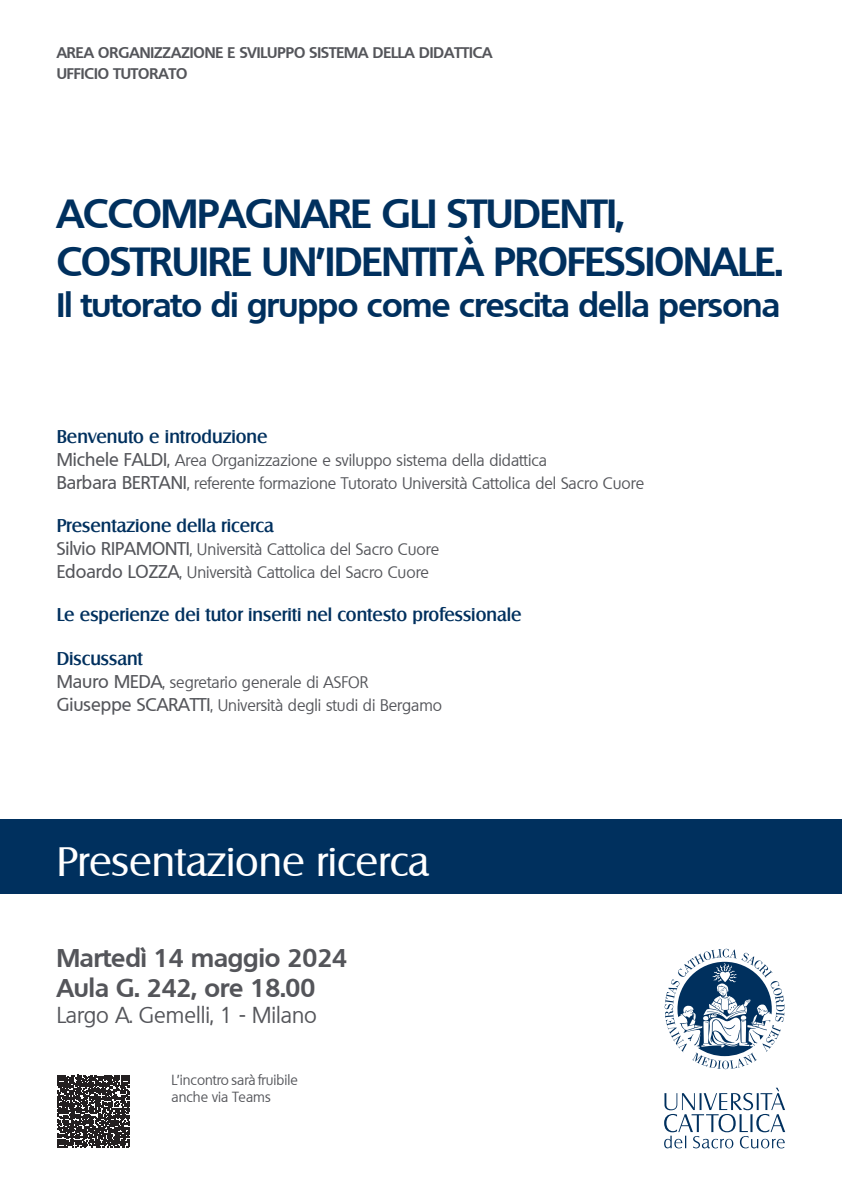
<style>
.page{position:relative;width:842px;height:1191px;background:#fff}
.page>*{position:absolute;margin:0;border:0;box-sizing:border-box;transform-origin:0 0}
.Evento{font:40px "Salzburg";color:#fff}
.Sottotitolo{font:700 39.6px/47.5px "Quebec";letter-spacing:-.015em;color:#00305e}
.Sottotitolo-2{font:700 33px "Quebec";letter-spacing:-.015em;color:#00305e}
.Data{font:700 25px "Quebec";color:#54555a}
.Luogo{font:22px "Quebec";color:#54555a}
.Titolo_3{font:500 18px "Salzburg";color:#00305e}
.Titolo_3-2{font:16px "Quebec";color:#54555a}
.Fac-Dip{font:700 15px "Quebec";color:#54555a}
.Titolo_3-3{font:14px "Quebec";color:#54555a}
.s1{font-weight:500;font-size:18px}
.s2{font-size:18px}
</style>
<div class="page">
<div style="left:0;top:819px;width:842px;height:75px;background:#00305e"></div>
<svg style="left:665px;top:948px;width:119px;height:121px"></svg>
<svg style="left:664px;top:1087px;width:121px;height:61px"></svg>
<svg style="left:57px;top:1075px;width:73px;height:72px"></svg>
<p class="Fac-Dip" style="left:57px;top:43px;width:437px">AREA ORGANIZZAZIONE E SVILUPPO SISTEMA DELLA DIDATTICA</p>
<p class="Fac-Dip" style="left:57px;top:64px;width:132px">UFFICIO TUTORATO</p>
<p class="Sottotitolo" style="left:57px;top:189px;width:728px">ACCOMPAGNARE GLI STUDENTI,<br>COSTRUIRE UN’IDENTITÀ PROFESSIONALE.</p>
<p class="Sottotitolo-2" style="left:57px;top:283px;width:725px">Il tutorato di gruppo come crescita della persona</p>
<p class="Titolo_3" style="left:57px;top:426px;width:212px">Benvenuto e introduzione</p>
<p class="Titolo_3-2" style="left:57px;top:450px;width:492px"><span class="s1">Michele FALDI</span><span class="s2">,</span> Area Organizzazione e sviluppo sistema della didattica</p>
<p class="Titolo_3-2" style="left:57px;top:473px;width:589px"><span class="s1">Barbara BERTANI</span>, referente formazione Tutorato Università Cattolica del Sacro Cuore</p>
<p class="Titolo_3" style="left:57px;top:515px;width:219px">Presentazione della ricerca</p>
<p class="Titolo_3-2" style="left:57px;top:539px;width:384px"><span class="s1">Silvio RIPAMONTI</span>, Università Cattolica del Sacro Cuore</p>
<p class="Titolo_3-2" style="left:57px;top:562px;width:374px"><span class="s1">Edoardo LOZZA</span>, Università Cattolica del Sacro Cuore</p>
<p class="Titolo_3" style="left:57px;top:604px;width:466px">Le esperienze dei tutor inseriti nel contesto professionale</p>
<p class="Titolo_3" style="left:57px;top:647px;width:88px">Discussant</p>
<p class="Titolo_3-2" style="left:57px;top:671px;width:313px"><span class="s1">Mauro MEDA</span>, segretario generale di ASFOR</p>
<p class="Titolo_3-2" style="left:57px;top:694px;width:387px"><span class="s1">Giuseppe SCARATTI</span>, Università degli studi di Bergamo</p>
<p class="Evento" style="left:57px;top:837px;width:374px">Presentazione ricerca</p>
<p class="Data" style="left:57px;top:941px;width:292px">Martedì 14 maggio 2024</p>
<p class="Data" style="left:57px;top:971px;width:260px">Aula G. 242, ore 18.00</p>
<p class="Luogo" style="left:57px;top:1001px;width:262px">Largo A. Gemelli, 1 - Milano</p>
<p class="Titolo_3-3" style="left:171px;top:1071px;width:128px">L’incontro sarà fruibile</p>
<p class="Titolo_3-3" style="left:171px;top:1088px;width:101px">anche via Teams</p>
</div>
